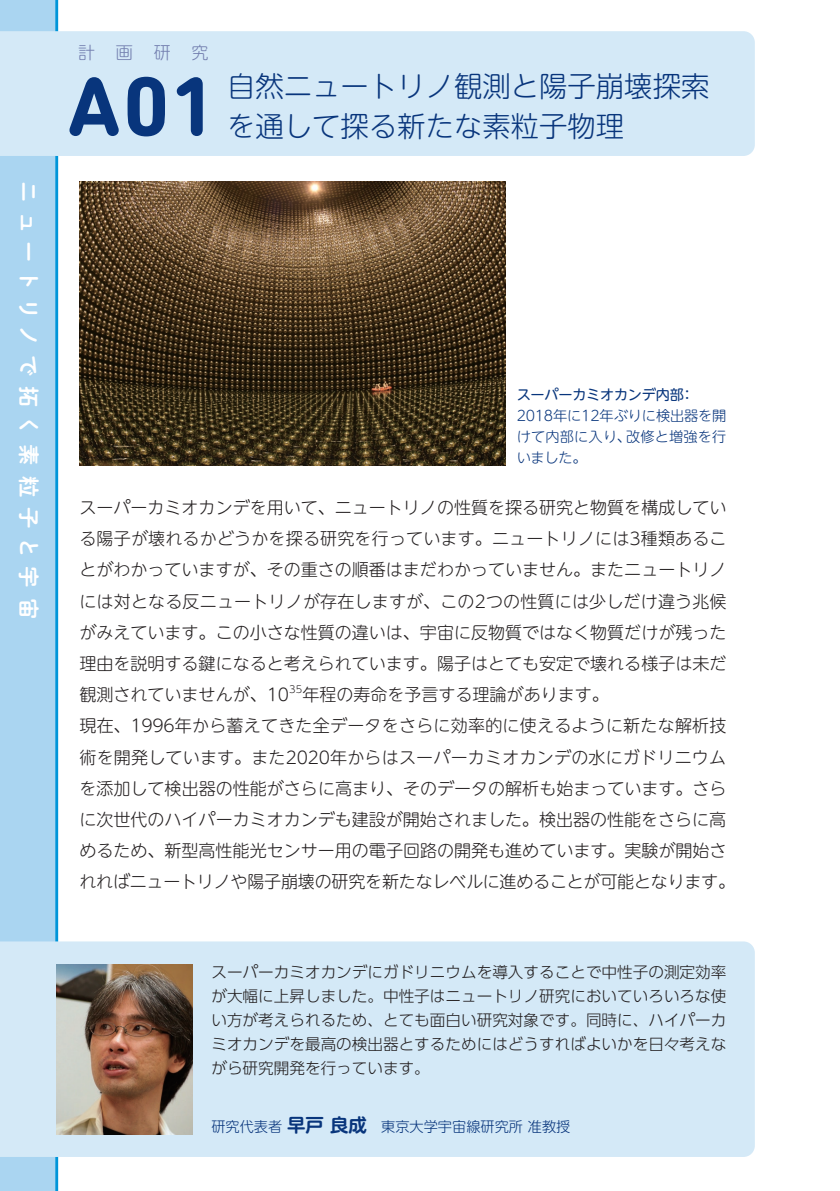
<style>
.page{position:relative;width:840px;height:1191px;background:#fff}
.page>*{position:absolute;margin:0;border:0;box-sizing:border-box;transform-origin:0 0}
.t1{font:700 85px "DIN Next Rounded LT Pro";color:#08357c}
.t2{font:300 28.4px/39.6px "UD Shin M Go Pro";color:#08357c}
.t3{font:21.2px "P Shuei NM Go Std N B";letter-spacing:.39em;color:#fff}
.t4{font:300 17px/31.2px "UD Shin M Go Pro";color:#231f20;text-align:justify}
.t5{font:300 17px "UD Shin M Go Pro";color:#737faf}
.t6{font:300 15.6px/24px "UD Shin Go Pro";color:#231f20;text-align:justify}
.t7{font:300 14.2px/21.2px "UD Shin M Go Pro";color:#08357c;text-align:justify}
.t8{font:14.2px "UD Shin M Go Pro";letter-spacing:-.02em;color:#08357c}
.t9{font:300 10px "UD Shin M Go Pro";color:#231f20}
.s1{font-family:"UD Shin M Go Pro De";font-weight:700;font-size:18.4px}
</style>
<div class="page">
<div style="left:0;top:0;width:56px;height:1191px;background:#aad5f1"></div>
<hr style="left:55px;top:0;width:3px;height:1191px;background:#0095d9">
<div style="left:0;top:31px;width:754px;height:125px;background:#d4e9f7"></div>
<div style="left:0;top:941px;width:754px;height:216px;background:#d4e9f7"></div>
<img style="left:57px;top:964px;width:136px;height:170px">
<img style="left:79px;top:181px;width:426px;height:284px">
<p class="t3" style="left:45px;top:181px;width:439px;rotate:90deg">ニュートリノで拓く素粒子と宇宙</p>
<p class="t5" style="left:78px;top:39px;width:132px">計画研究</p>
<h1 class="t1" style="left:67px;top:57px;width:152px">A01</h1>
<h2 class="t2" style="left:227px;top:65px;width:483px">自然ニュートリノ観測と陽子崩壊探索を通して探る新たな素粒子物理</h2>
<p class="t8" style="left:516px;top:382px;width:179px">スーパーカミオカンデ内部：</p>
<p class="t7" style="left:516px;top:404px;width:211px">2018年に12年ぶりに検出器を開けて内部に入り、改修と増強を行いました。</p>
<p class="t4" style="left:79px;top:491px;width:648px">スーパーカミオカンデを用いて、ニュートリノの性質を探る研究と物質を構成している陽子が壊れるかどうかを探る研究を行っています。ニュートリノには3種類あることがわかっていますが、その重さの順番はまだわかっていません。またニュートリノには対となる反ニュートリノが存在しますが、この2つの性質には少しだけ違う兆候がみえています。この小さな性質の違いは、宇宙に反物質ではなく物質だけが残った理由を説明する鍵になると考えられています。陽子はとても安定で壊れる様子は未だ観測されていませんが、10</p>
<p class="t9" style="left:289px;top:681px;width:15px">35</p>
<p class="t4" style="left:79px;top:678px;width:656px;text-align:left;text-indent:223px">年程の寿命を予言する理論があります。<br>現在、1996年から蓄えてきた全データをさらに効率的に使えるように新たな解析技術を開発しています。また2020年からはスーパーカミオカンデの水にガドリニウムを添加して検出器の性能がさらに高まり、そのデータの解析も始まっています。さらに次世代のハイパーカミオカンデも建設が開始されました。検出器の性能をさらに高めるため、新型高性能光センサー用の電子回路の開発も進めています。実験が開始されればニュートリノや陽子崩壊の研究を新たなレベルに進めることが可能となります。</p>
<p class="t6" style="left:211px;top:959px;width:516px">スーパーカミオカンデにガドリニウムを導入することで中性子の測定効率が大幅に上昇しました。中性子はニュートリノ研究においていろいろな使い方が考えられるため、とても面白い研究対象です。同時に、ハイパーカミオカンデを最高の検出器とするためにはどうすればよいかを日々考えながら研究開発を行っています。</p>
<p class="t7" style="left:211px;top:1115px;width:360px">研究代表者 <span class="s1">早戸 良成</span> 東京大学宇宙線研究所 准教授</p>
</div>
